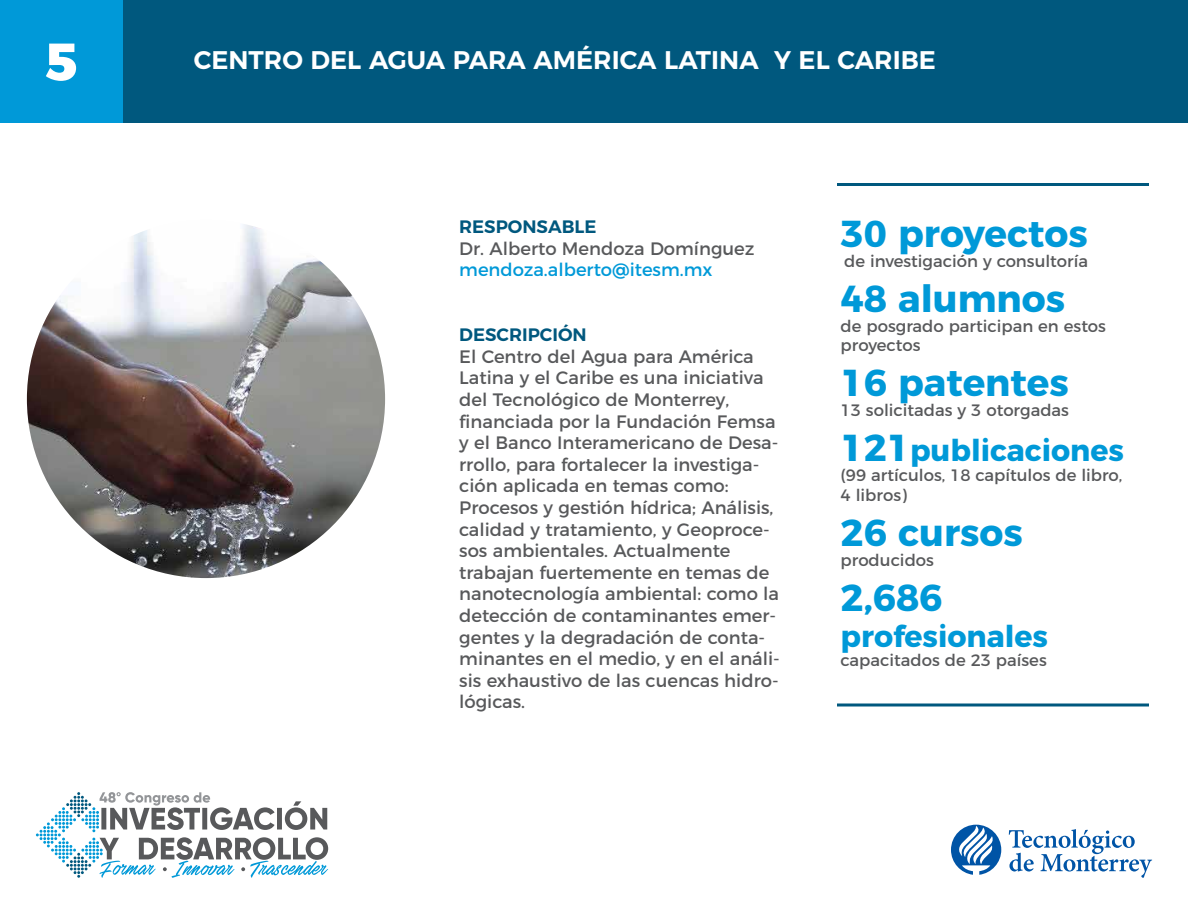
<style>
.page{position:relative;width:1188px;height:918px;background:#fff}
.page>*{position:absolute;margin:0;border:0;box-sizing:border-box;transform-origin:0 0}
.t1{font:800 52.5px "Montserrat";color:#fff}
.t2{font:700 37.5px "Montserrat";color:#0099d8}
.t3{font:700 30px "Montserrat";color:#0099d8}
.t4{font:600 25.5px "Montserrat";color:#fff}
.t5{font:18px/21.6px "Montserrat";color:#58595b}
.t6{font:18px "Montserrat";color:#0099d8}
.t7{font:600 18px "Montserrat";color:#00587e}
.t8{font:16.5px/19.8px "Montserrat";color:#58595b}
.s1{font-size:37.5px}
</style>
<div class="page">
<div style="left:123px;top:0;width:1065px;height:123px;background:#00587e"></div>
<div style="left:0;top:0;width:123px;height:123px;background:#0099d8"></div>
<img style="left:27px;top:220px;width:358px;height:358px;border-radius:179px">
<svg style="left:36px;top:792px;width:292px;height:86px"></svg>
<svg style="left:951px;top:825px;width:50px;height:50px"></svg>
<svg style="left:1009px;top:829px;width:143px;height:49px"></svg>
<hr style="left:837px;top:183px;width:312px;height:3px;background:#00587e">
<hr style="left:837px;top:704px;width:312px;height:2px;background:#00587e">
<h1 class="t1" style="left:45px;top:18px;width:34px">5</h1>
<h3 class="t4" style="left:194px;top:39px;width:744px">CENTRO DEL AGUA PARA AMÉRICA LATINA Y EL CARIBE</h3>
<p class="t7" style="left:459px;top:212px;width:139px">RESPONSABLE</p>
<p class="t5" style="left:459px;top:236px;width:297px">Dr. Alberto Mendoza Domínguez</p>
<p class="t6" style="left:459px;top:256px;width:255px">mendoza.alberto@itesm.mx</p>
<p class="t7" style="left:459px;top:320px;width:129px">DESCRIPCIÓN</p>
<p class="t5" style="left:459px;top:344px;width:322px">El Centro del Agua para América<br>Latina y el Caribe es una iniciativa del Tecnológico de Monterrey, financiada por la Fundación Femsa y el Banco Interamericano de Desa&shy;rrollo, para fortalecer la investiga&shy;ción aplicada en temas como:<br>Procesos y gestión hídrica; Análisis, calidad y tratamiento, y Geoproce&shy;sos ambientales. Actualmente trabajan fuertemente en temas de nanotecnología ambiental: como la detección de contaminantes emer&shy;gentes y la degradación de conta&shy;minantes en el medio, y en el análi&shy;sis exhaustivo de las cuencas hidro&shy;lógicas.</p>
<h2 class="t2" style="left:841px;top:203px;width:249px">30 proyectos</h2>
<p class="t8" style="left:844px;top:250px;width:245px">de investigación y consultoría</p>
<h2 class="t2" style="left:841px;top:268px;width:226px">48 alumnos</h2>
<p class="t8" style="left:841px;top:315px;width:267px">de posgrado participan en estos proyectos</p>
<h2 class="t2" style="left:841px;top:352px;width:230px">16 patentes</h2>
<p class="t8" style="left:841px;top:399px;width:230px">13 solicitadas y 3 otorgadas</p>
<h3 class="t3" style="left:841px;top:426px;width:285px"><span class="s1">121</span>publicaciones</h3>
<p class="t8" style="left:841px;top:464px;width:283px">(99 artículos, 18 capítulos de libro,<br>4 libros)</p>
<h2 class="t2" style="left:841px;top:502px;width:184px">26 cursos</h2>
<p class="t8" style="left:841px;top:549px;width:95px">producidos</p>
<h2 class="t2" style="left:841px;top:567px;width:103px">2,686</h2>
<h3 class="t3" style="left:841px;top:611px;width:209px">profesionales</h3>
<p class="t8" style="left:841px;top:649px;width:208px">capacitados de 23 países</p>
</div>
